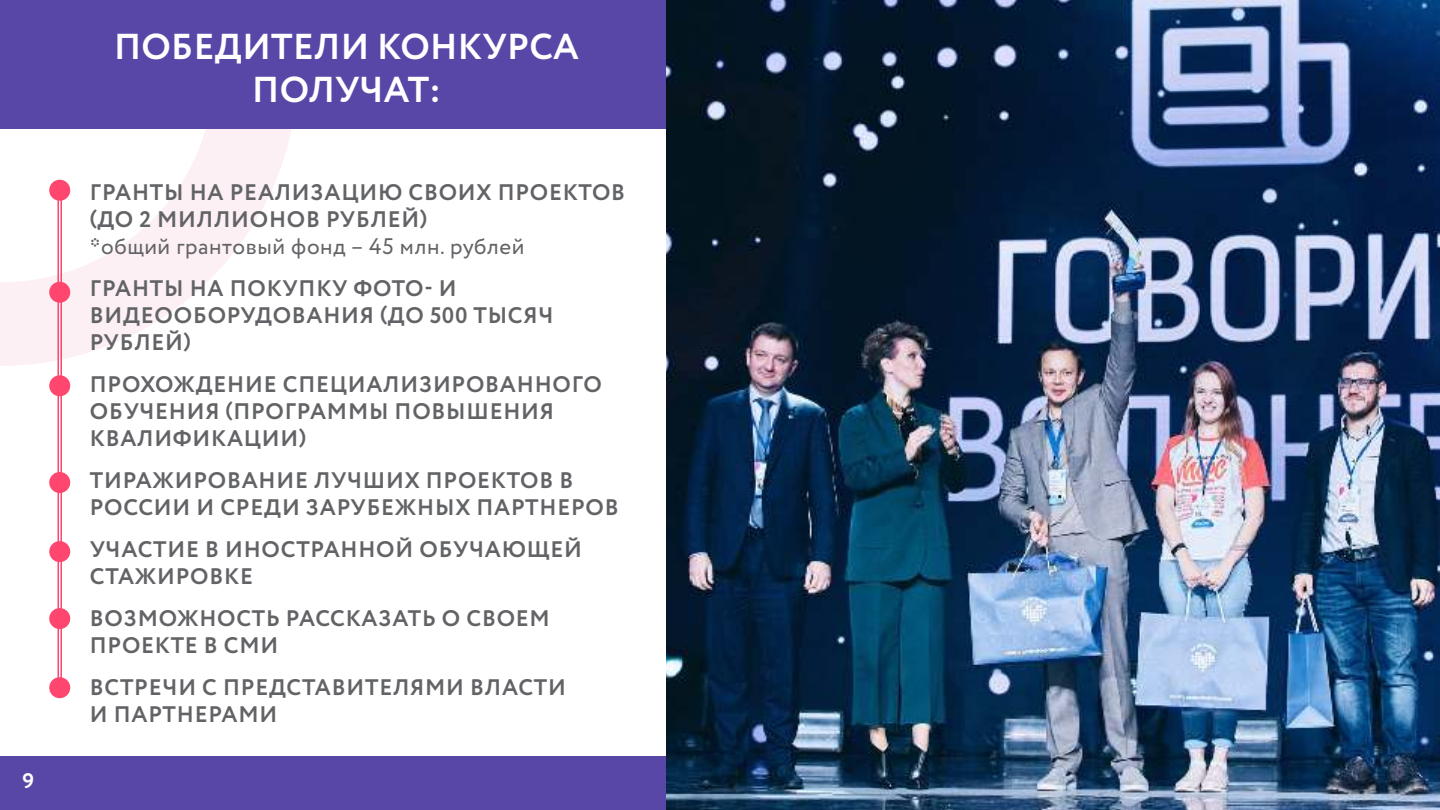
<style>
.page{position:relative;width:1440px;height:810px;background:#fff}
.page>*{position:absolute;margin:0;border:0;box-sizing:border-box;transform-origin:0 0}
.t1{font:700 36px/43.2px "AVC";letter-spacing:.01em;color:#fff;text-align:center}
.t2{font:700 22.5px/27px "AVC";letter-spacing:.035em;color:#626366}
.t3{font:22.5px "AVC";letter-spacing:.025em;color:#626366}
.t4{font:700 21px "AVC";color:#fff}
</style>
<div class="page">
<svg style="left:0;top:129px;width:291px;height:237px"></svg>
<div style="left:0;top:756px;width:1439px;height:54px;background:#5947a8"></div>
<div style="left:0;top:0;width:667px;height:129px;background:#5947a8"></div>
<img style="left:667px;top:0;width:772px;height:810px">
<div style="left:49px;top:180px;width:21px;height:21px;background:#ff466f;border-radius:50%"></div>
<div style="left:49px;top:282px;width:21px;height:21px;background:#ff466f;border-radius:50%"></div>
<div style="left:49px;top:375px;width:21px;height:21px;background:#ff466f;border-radius:50%"></div>
<div style="left:49px;top:472px;width:21px;height:21px;background:#ff466f;border-radius:50%"></div>
<div style="left:49px;top:541px;width:21px;height:21px;background:#ff466f;border-radius:50%"></div>
<div style="left:49px;top:608px;width:21px;height:21px;background:#ff466f;border-radius:50%"></div>
<div style="left:49px;top:677px;width:21px;height:21px;background:#ff466f;border-radius:50%"></div>
<hr style="left:60px;top:190px;width:2px;height:498px;background:#ff466f">
<hr style="left:57px;top:190px;width:2px;height:498px;background:#ff466f">
<p class="t4" style="left:23px;top:769px;width:13px">9</p>
<h1 class="t1" style="left:114px;top:26px;width:466px">ПОБЕДИТЕЛИ КОНКУРСА<br>ПОЛУЧАТ:</h1>
<p class="t2" style="left:90px;top:179px;width:537px">ГРАНТЫ НА РЕАЛИЗАЦИЮ СВОИХ ПРОЕКТОВ (ДО 2 МИЛЛИОНОВ РУБЛЕЙ)</p>
<p class="t3" style="left:90px;top:234px;width:436px">*общий грантовый фонд – 45 млн. рублей</p>
<p class="t2" style="left:90px;top:275px;width:465px">ГРАНТЫ НА ПОКУПКУ ФОТО- И<br>ВИДЕООБОРУДОВАНИЯ (ДО 500 ТЫСЯЧ<br>РУБЛЕЙ)</p>
<p class="t2" style="left:90px;top:371px;width:513px">ПРОХОЖДЕНИЕ СПЕЦИАЛИЗИРОВАННОГО<br>ОБУЧЕНИЯ (ПРОГРАММЫ ПОВЫШЕНИЯ<br>КВАЛИФИКАЦИИ)</p>
<p class="t2" style="left:90px;top:467px;width:530px">ТИРАЖИРОВАНИЕ ЛУЧШИХ ПРОЕКТОВ В<br>РОССИИ И СРЕДИ ЗАРУБЕЖНЫХ ПАРТНЕРОВ</p>
<p class="t2" style="left:90px;top:536px;width:494px">УЧАСТИЕ В ИНОСТРАННОЙ ОБУЧАЮЩЕЙ<br>СТАЖИРОВКЕ</p>
<p class="t2" style="left:90px;top:605px;width:462px">ВОЗМОЖНОСТЬ РАССКАЗАТЬ О СВОЕМ<br>ПРОЕКТЕ В СМИ</p>
<p class="t2" style="left:90px;top:674px;width:478px">ВСТРЕЧИ С ПРЕДСТАВИТЕЛЯМИ ВЛАСТИ<br>И ПАРТНЕРАМИ</p>
</div>
